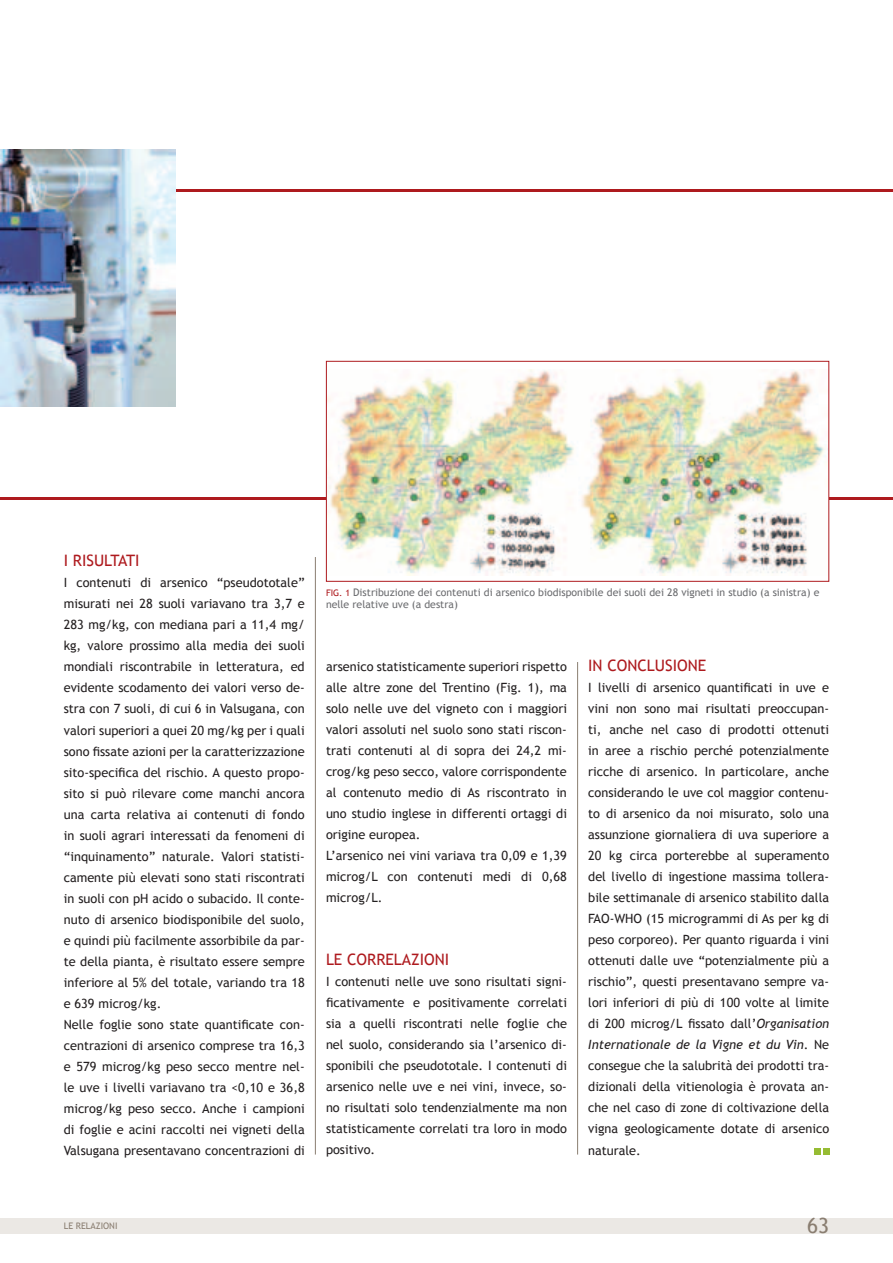
<style>
.page{position:relative;width:893px;height:1263px;background:#fff}
.page>*{position:absolute;margin:0;border:0;box-sizing:border-box;transform-origin:0 0}
.t1{font:21px "Trebuchet MS";color:#8a7e71}
.t2{font:15.75px "Trebuchet MS";color:#ae1a1e}
.t3{font:12.75px/21px "Trebuchet MS";color:#231f20}
.t4{font:10.5px/12.8px "Trebuchet MS";color:#6c6d70}
.t5{font:9px "Trebuchet MS";color:#8a7e71}
.s1{font-size:9px;color:#ae1a1e}
.s2{font-style:italic}
</style>
<div class="page">
<div style="left:0;top:1218px;width:893px;height:15px;background:#ebe8e4"></div>
<hr style="left:0;top:497px;width:893px;height:3px;background:#ae1a1e">
<hr style="left:0;top:189px;width:893px;height:3px;background:#ae1a1e">
<hr style="left:577px;top:662px;width:1px;height:492px;background:#8a7e71">
<hr style="left:315px;top:557px;width:1px;height:597px;background:#8a7e71">
<img style="left:328px;top:369px;width:499px;height:206px">
<div style="left:326px;top:361px;width:503px;height:221px;border:1px solid #ae1a1e"></div>
<img style="left:0;top:150px;width:175px;height:256px">
<svg style="left:823px;top:1148px;width:6px;height:6px"></svg>
<div style="left:814px;top:1148px;width:7px;height:6px;background:#96bc33"></div>
<p class="t2" style="left:64px;top:552px;width:18px">I risultati</p>
<p class="t3" style="left:64px;top:573px;width:242px">I contenuti di arsenico “pseudototale” misurati nei 28 suoli variavano tra 3,7 e 283 mg/kg, con mediana pari a 11,4 mg/ kg, valore prossimo alla media dei suoli mondiali riscontrabile in letteratura, ed evidente scodamento dei valori verso de&shy;stra con 7 suoli, di cui 6 in Valsugana, con valori superiori a quei 20 mg/kg per i quali sono fissate azioni per la caratterizzazione sito-specifica del rischio. A questo propo&shy;sito si può rilevare come manchi ancora una carta relativa ai contenuti di fondo in suoli agrari interessati da fenomeni di “inquinamento” naturale. Valori statisti&shy;camente più elevati sono stati riscontrati in suoli con pH acido o subacido. Il conte&shy;nuto di arsenico biodisponibile del suolo, e quindi più facilmente assorbibile da par&shy;te della pianta, è risultato essere sempre inferiore al 5% del totale, variando tra 18 e 639 microg/kg.<br>Nelle foglie sono state quantificate con&shy;centrazioni di arsenico comprese tra 16,3 e 579 microg/kg peso secco mentre nel&shy;le uve i livelli variavano tra &lt;0,10 e 36,8 microg/kg peso secco. Anche i campioni di foglie e acini raccolti nei vigneti della Valsugana presentavano concentrazioni di</p>
<p class="t4" style="left:326px;top:586px;width:495px"><span class="s1">Fig . 1</span> Distribuzione dei contenuti di arsenico biodisponibile dei suoli dei 28 vigneti in studio (a sinistra) e nelle relative uve (a destra)</p>
<p class="t3" style="left:326px;top:656px;width:242px">arsenico statisticamente superiori rispetto alle altre zone del Trentino (Fig. 1), ma solo nelle uve del vigneto con i maggiori valori assoluti nel suolo sono stati riscon&shy;trati contenuti al di sopra dei 24,2 mi&shy;crog/kg peso secco, valore corrispondente al contenuto medio di As riscontrato in uno studio inglese in differenti ortaggi di origine europea.<br>L’arsenico nei vini variava tra 0,09 e 1,39 microg/L con contenuti medi di 0,68 microg/L.</p>
<p class="t2" style="left:326px;top:950px;width:31px">Le correlazioni</p>
<p class="t3" style="left:326px;top:971px;width:242px;text-align:justify">I contenuti nelle uve sono risultati signi&shy;ficativamente e positivamente correlati sia a quelli riscontrati nelle foglie che nel suolo, considerando sia l’arsenico di&shy;sponibili che pseudototale. I contenuti di arsenico nelle uve e nei vini, invece, so&shy;no risultati solo tendenzialmente ma non statisticamente correlati tra loro in modo positivo.</p>
<p class="t2" style="left:588px;top:657px;width:30px">In conclusione</p>
<p class="t3" style="left:588px;top:678px;width:242px;text-align:justify">I livelli di arsenico quantificati in uve e vini non sono mai risultati preoccupan&shy;ti, anche nel caso di prodotti ottenuti in aree a rischio perché potenzialmente ricche di arsenico. In particolare, anche considerando le uve col maggior contenu&shy;to di arsenico da noi misurato, solo una assunzione giornaliera di uva superiore a 20 kg circa porterebbe al superamento del livello di ingestione massima tollera&shy;bile settimanale di arsenico stabilito dalla FAO-WHO (15 microgrammi di As per kg di peso corporeo). Per quanto riguarda i vini ottenuti dalle uve “potenzialmente più a rischio”, questi presentavano sempre va&shy;lori inferiori di più di 100 volte al limite di 200 microg/L fissato dall’<span class="s2">Organisation Internationale de la Vigne et du Vin</span>. Ne consegue che la salubrità dei prodotti tra&shy;dizionali della vitienologia è provata an&shy;che nel caso di zone di coltivazione della vigna geologicamente dotate di arsenico naturale.</p>
<p class="t5" style="left:64px;top:1220px;width:18px">le relazioni</p>
<h1 class="t1" style="left:807px;top:1213px;width:24px">63</h1>
</div>
